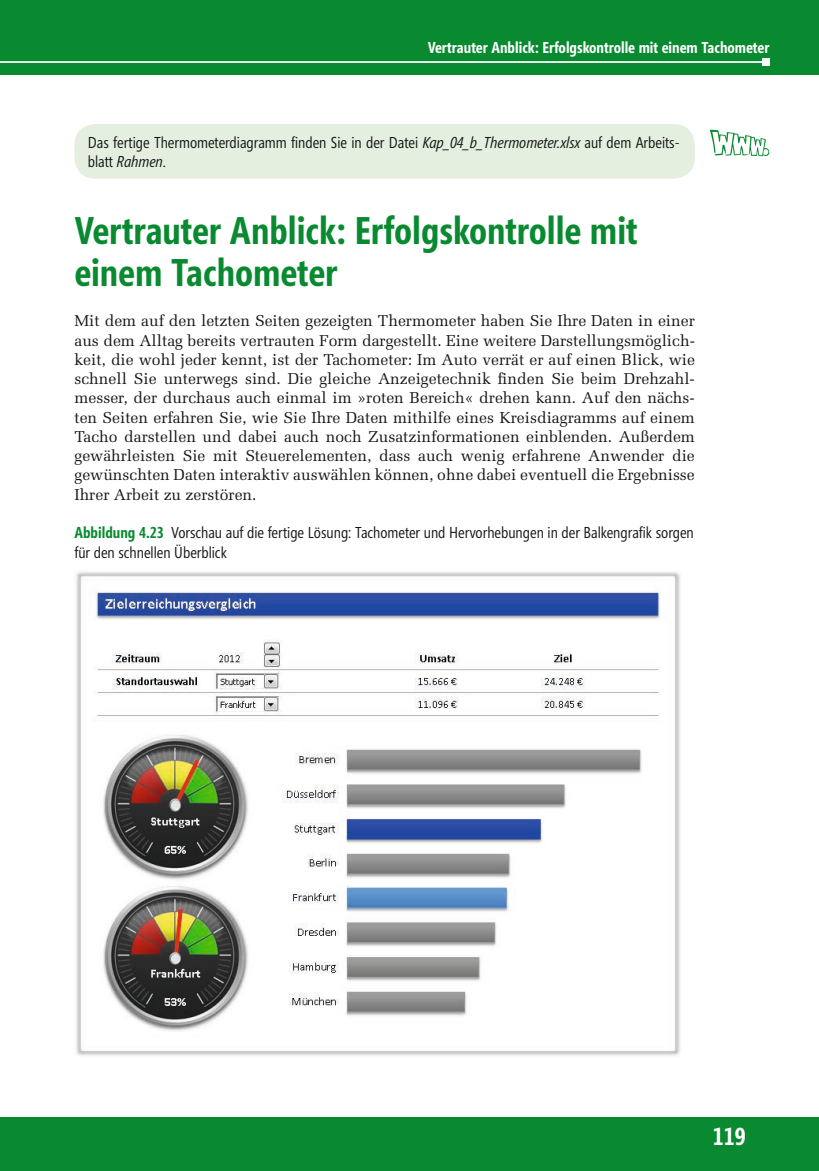
<style>
.page{position:relative;width:819px;height:1171px;background:#fff}
.page>*{position:absolute;margin:0;border:0;box-sizing:border-box;transform-origin:0 0}
.t1{font:700 38.5px/42px "Segoe Condensed";color:#098a30}
.t2{font:700 24.5px "Segoe Condensed";color:#fff}
.t3{font:15.75px/19.2px "Melior";color:#151616;text-align:justify}
.t4{font:15.75px/19.2px "Segoe Condensed";color:#151616}
.t5{font:700 15.75px "Segoe Condensed";color:#fff}
.s1{font-style:italic}
.s2{font-weight:700;color:#098a30}
</style>
<div class="page">
<div style="left:0;top:0;width:819px;height:75px;background:#098a30"></div>
<div style="left:0;top:1117px;width:819px;height:54px;background:#098a30"></div>
<hr style="left:0;top:61px;width:765px;height:2px;background:#fff">
<div style="left:762px;top:59px;width:7px;height:7px;background:#fff"></div>
<div style="left:74px;top:124px;width:620px;height:55px;background:#e5efe0;border-radius:21px"></div>
<svg style="left:710px;top:130px;width:59px;height:26px"></svg>
<img style="left:76px;top:572px;width:604px;height:484px">
<p class="t5" style="left:428px;top:38px;width:343px">Vertrauter Anblick: Erfolgskontrolle mit einem Tachometer</p>
<p class="t4" style="left:88px;top:133px;width:593px">Das fertige Thermometerdiagramm finden Sie in der Datei <span class="s1">Kap_04_b_Thermometer.xlsx</span> auf dem Arbeits&shy;blatt <span class="s1">Rahmen</span>.</p>
<h1 class="t1" style="left:74px;top:210px;width:564px">Vertrauter Anblick: Erfolgskontrolle mit einem Tachometer</h1>
<p class="t3" style="left:74px;top:311px;width:622px">Mit dem auf den letzten Seiten gezeigten Thermometer haben Sie Ihre Daten in einer aus dem Alltag bereits vertrauten Form dargestellt. Eine weitere Darstellungsmöglich&shy;keit, die wohl jeder kennt, ist der Tachometer: Im Auto verrät er auf einen Blick, wie schnell Sie unterwegs sind. Die gleiche Anzeigetechnik finden Sie beim Drehzahl&shy;messer, der durchaus auch einmal im »roten Bereich« drehen kann. Auf den nächs&shy;ten Seiten erfahren Sie, wie Sie Ihre Daten mithilfe eines Kreisdiagramms auf einem Tacho darstellen und dabei auch noch Zusatzinformationen einblenden. Außerdem gewährleisten Sie mit Steuerelementen, dass auch wenig erfahrene Anwender die gewünschten Daten interaktiv auswählen können, ohne dabei eventuell die Ergebnisse Ihrer Arbeit zu zerstören.</p>
<p class="t4" style="left:74px;top:523px;width:620px"><span class="s2">Abbildung 4.23</span> Vorschau auf die fertige Lösung: Tachometer und Hervorhebungen in der Balkengrafik sorgen für den schnellen Überblick</p>
<h2 class="t2" style="left:712px;top:1122px;width:34px">119</h2>
</div>
